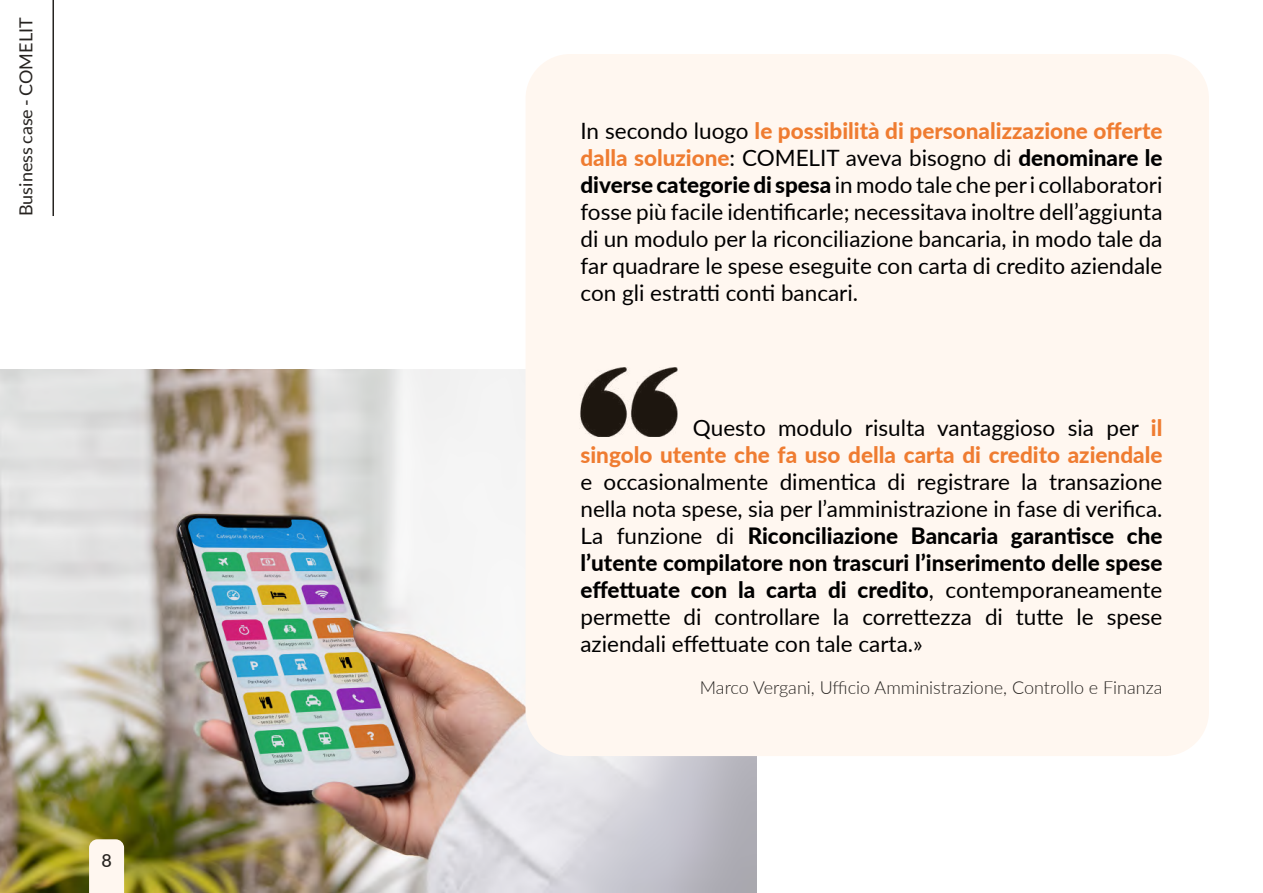
<style>
.page{position:relative;width:1263px;height:893px;background:#fff}
.page>*{position:absolute;margin:0;border:0;box-sizing:border-box;transform-origin:0 0}
.t1{font:22.5px/27px "Lato";color:#000;text-align:justify}
.t2{font:800 22.5px/27px "Lato";color:#ef7c31;text-align:right}
.t3{font:300 18px "Lato";color:#262320}
.t4{font:18px "Lato";color:#262320}
.t5{font:500 18px "Lato";color:#262320}
.s1{font-weight:800;color:#ef7c31}
.s2{font-weight:800}
.s3{font-weight:400;color:#000}
</style>
<div class="page">
<hr style="left:53px;top:0;width:1px;height:216px;background:#262320">
<img style="left:0;top:369px;width:757px;height:524px">
<div style="left:525px;top:54px;width:684px;height:702px;background:#fff7f0;border-radius:45px"></div>
<img style="left:580px;top:367px;width:98px;height:70px">
<div style="left:89px;top:839px;width:35px;height:54px;background:#fff7f0"></div>
<p class="t4" style="left:13px;top:216px;width:200px;rotate:-90deg">Business case - COMELIT</p>
<p class="t5" style="left:101px;top:847px;width:12px">8</p>
<p class="t1" style="left:580px;top:117px;width:583px">In secondo luogo <span class="s1">le possibilità di personalizzazione offerte dalla soluzione</span>: COMELIT aveva bisogno di <span class="s2">denominare le diverse categorie di spesa</span> in modo tale che per i collaboratori fosse più facile identificarle; necessitava inoltre dell’aggiunta di un modulo per la riconciliazione bancaria, in modo tale da far quadrare le spese eseguite con carta di credito aziendale con gli estratti conti bancari.</p>
<p class="t2" style="left:580px;top:414px;width:584px"><span class="s3">Questo modulo risulta vantaggioso sia per</span> il<br>singolo utente che fa uso della carta di credito aziendale</p>
<p class="t1" style="left:580px;top:468px;width:583px">e occasionalmente dimentica di registrare la transazione nella nota spese, sia per l’amministrazione in fase di verifica.<br>La funzione di <span class="s2">Riconciliazione Bancaria garantisce che l’utente compilatore non trascuri l’inserimento delle spese effettuate con la carta di credito</span>, contemporaneamente permette di controllare la correttezza di tutte le spese aziendali effettuate con tale carta.»</p>
<p class="t3" style="left:700px;top:675px;width:464px">Marco Vergani, Ufficio Amministrazione, Controllo e Finanza</p>
</div>
